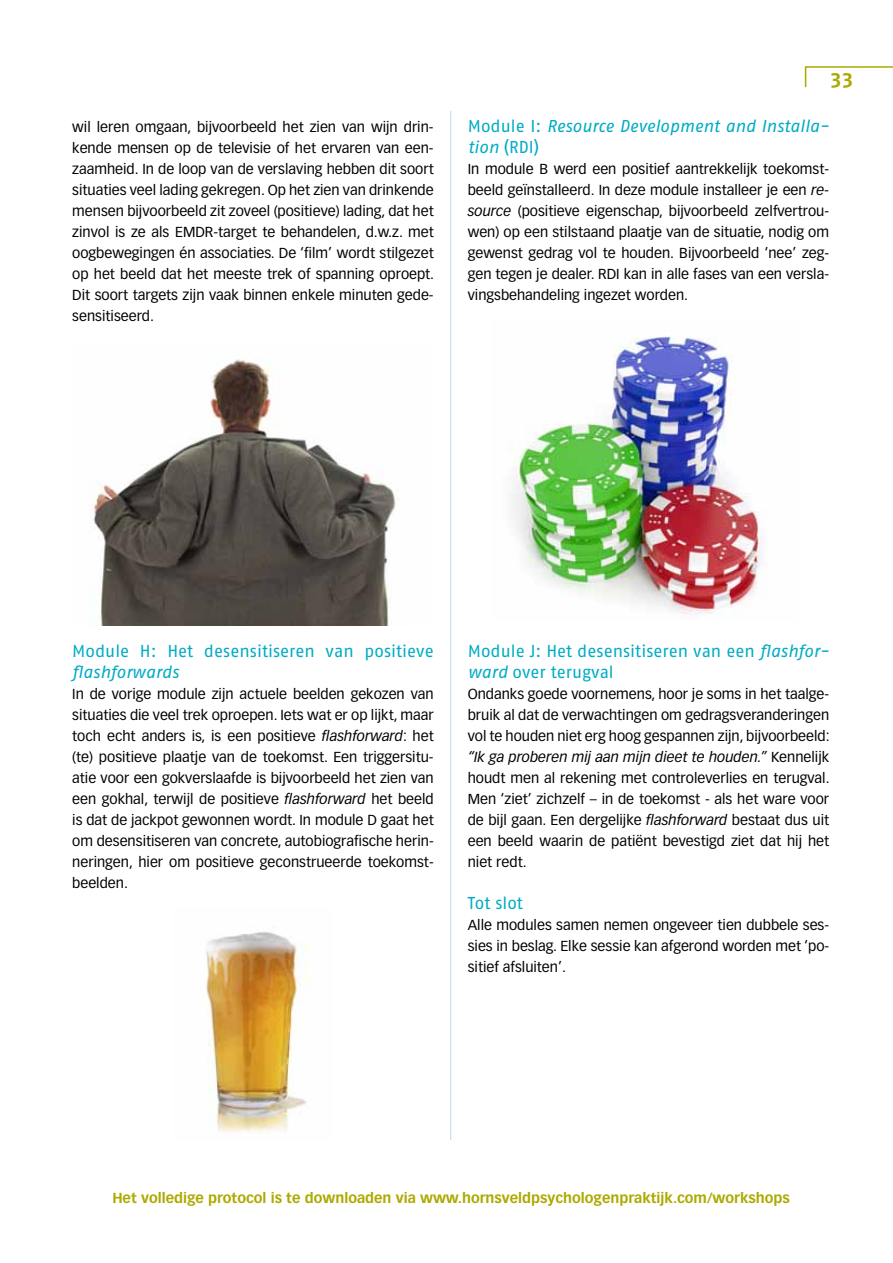
<style>
.page{position:relative;width:893px;height:1263px;background:#fff}
.page>*{position:absolute;margin:0;border:0;box-sizing:border-box;transform-origin:0 0}
.t1{font:700 21px "Fago No";color:#acaa00}
.t2{font:17.25px/21px "Fago No";color:#00abc4}
.t3{font:italic 17.25px/21px "Fago No";color:#00abc4}
.t4{font:14.25px/21px "Vectora LH";color:#000;text-align:justify}
.t5{font:700 14.25px "Vectora LH";color:#acaa00}
.s1{font-style:normal}
.s2{font-style:italic}
</style>
<div class="page">
<img style="left:92px;top:359px;width:304px;height:267px">
<img style="left:509px;top:336px;width:258px;height:279px">
<img style="left:206px;top:932px;width:104px;height:201px">
<hr style="left:450px;top:111px;width:1px;height:1029px;background:#b6dfe8">
<svg style="left:804px;top:66px;width:89px;height:22px"></svg>
<p class="t4" style="left:72px;top:116px;width:363px">wil leren omgaan, bijvoorbeeld het zien van wijn drin&shy;kende mensen op de televisie of het ervaren van een&shy;zaamheid. In de loop van de verslaving hebben dit soort situaties veel lading gekregen. Op het zien van drinkende mensen bijvoorbeeld zit zoveel (positieve) lading, dat het zinvol is ze als EMDR-target te behandelen, d.w.z. met oogbewegingen én associaties. De ‘film’ wordt stilgezet op het beeld dat het meeste trek of spanning oproept.<br>Dit soort targets zijn vaak binnen enkele minuten gede&shy;sensitiseerd.</p>
<h1 class="t1" style="left:831px;top:65px;width:24px">33</h1>
<p class="t3" style="left:468px;top:115px;width:363px"><span class="s1">Module I:</span> Resource Development and Installa&shy;tion <span class="s1">(RDI)</span></p>
<p class="t4" style="left:468px;top:158px;width:363px">In module B werd een positief aantrekkelijk toekomst&shy;beeld geïnstalleerd. In deze module installeer je een <span class="s2">re&shy;source</span> (positieve eigenschap, bijvoorbeeld zelfvertrou&shy;wen) op een stilstaand plaatje van de situatie, nodig om gewenst gedrag vol te houden. Bijvoorbeeld ‘nee’ zeg&shy;gen tegen je dealer. RDI kan in alle fases van een versla&shy;vingsbehandeling ingezet worden.</p>
<p class="t2" style="left:72px;top:640px;width:363px">Module H: Het desensitiseren van positieve</p>
<p class="t3" style="left:72px;top:661px;width:108px">flashforwards</p>
<p class="t4" style="left:72px;top:683px;width:363px">In de vorige module zijn actuele beelden gekozen van situaties die veel trek oproepen. Iets wat er op lijkt, maar toch echt anders is, is een positieve <span class="s2">flashforward</span>: het (te) positieve plaatje van de toekomst. Een triggersitu&shy;atie voor een gokverslaafde is bijvoorbeeld het zien van een gokhal, terwijl de positieve <span class="s2">flashforward</span> het beeld is dat de jackpot gewonnen wordt. In module D gaat het om desensitiseren van concrete, autobiografische herin&shy;neringen, hier om positieve geconstrueerde toekomst&shy;beelden.</p>
<p class="t2" style="left:468px;top:640px;width:363px">Module J: Het desensitiseren van een <span class="s2">flashfor&shy;ward</span> over terugval</p>
<p class="t4" style="left:468px;top:683px;width:363px">Ondanks goede voornemens, hoor je soms in het taalge&shy;bruik al dat de verwachtingen om gedragsveranderingen vol te houden niet erg hoog gespannen zijn, bijvoorbeeld: <span class="s2">“Ik ga proberen mij aan mijn dieet te houden.”</span> Kennelijk houdt men al rekening met controleverlies en terugval.<br>Men ‘ziet’ zichzelf – in de toekomst - als het ware voor de bijl gaan. Een dergelijke <span class="s2">flashforward</span> bestaat dus uit een beeld waarin de patiënt bevestigd ziet dat hij het niet redt.</p>
<p class="t2" style="left:468px;top:892px;width:57px">Tot slot</p>
<p class="t4" style="left:468px;top:914px;width:363px">Alle modules samen nemen ongeveer tien dubbele ses&shy;sies in beslag. Elke sessie kan afgerond worden met ‘po&shy;sitief afsluiten’.</p>
<p class="t5" style="left:112px;top:1189px;width:679px">Het volledige protocol is te downloaden via www.hornsveldpsychologenpraktijk.com/workshops</p>
</div>
